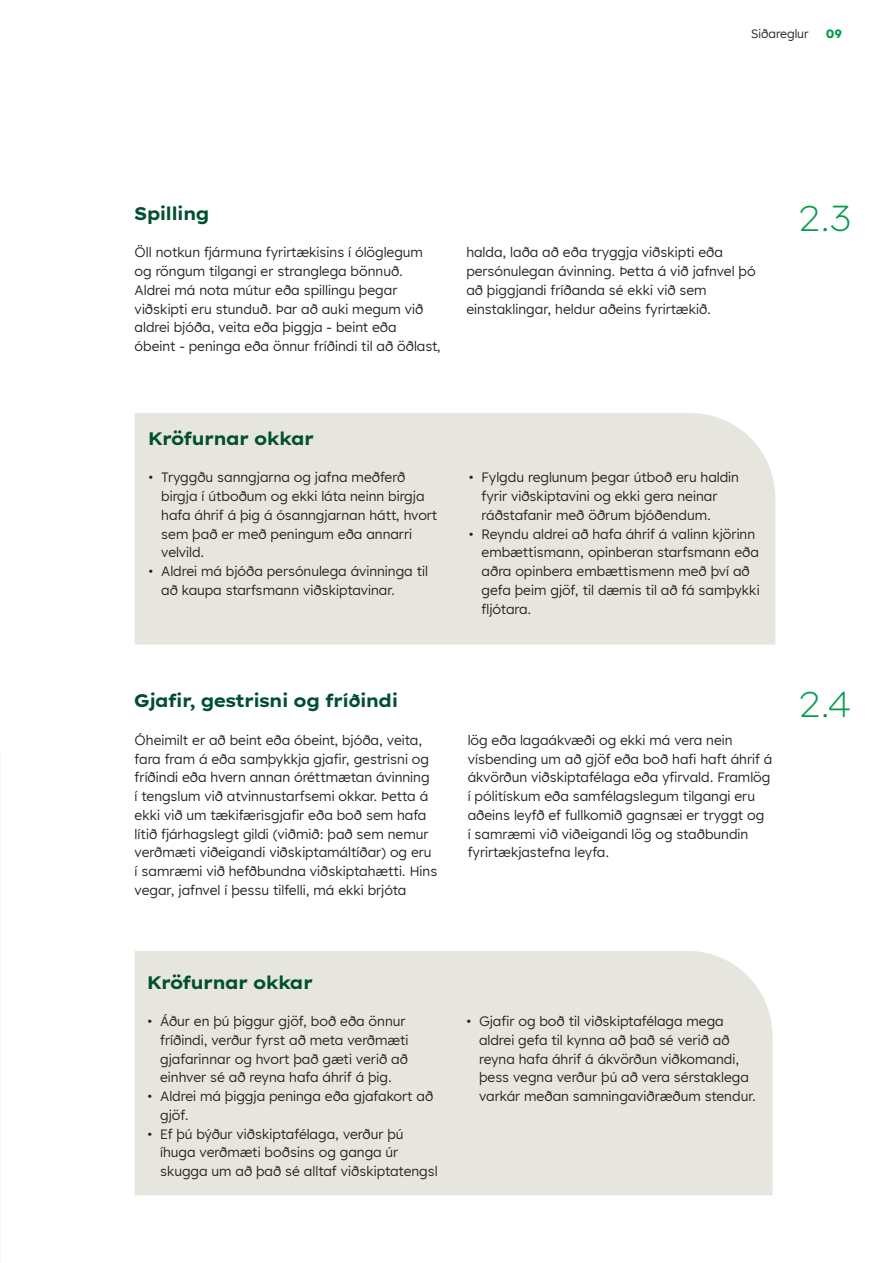
<style>
.page{position:relative;width:893px;height:1263px;background:#fff}
.page>*{position:absolute;margin:0;border:0;box-sizing:border-box;transform-origin:0 0}
.t1{font:200 36px "Lexend Exa HM";color:#009d48}
.t2{font:700 18px "Lexend Exa HM";color:#004f2f}
.t3{font:13.5px/18.8px "Lexend HM";color:#231f20}
.t4{font:12px "Lexend HM";color:#231f20}
.t5{font:700 12px "Lexend HM";color:#009d48}
</style>
<div class="page">
<div style="left:135px;top:951px;width:637px;height:244px;background:#e7e6de"></div>
<div style="left:135px;top:413px;width:640px;height:232px;background:#e7e6de"></div>
<img style="left:0;top:752px;width:1px;height:511px">
<p class="t4" style="left:751px;top:25px;width:59px">Siðareglur</p>
<p class="t5" style="left:826px;top:24px;width:18px">09</p>
<h2 class="t2" style="left:135px;top:199px;width:76px">Spilling</h2>
<p class="t3" style="left:135px;top:242px;width:308px">Öll notkun fjármuna fyrirtækisins í ólöglegum og röngum tilgangi er stranglega bönnuð.<br>Aldrei má nota mútur eða spillingu þegar viðskipti eru stunduð. Þar að auki megum við aldrei bjóða, veita eða þiggja - beint eða óbeint - peninga eða önnur fríðindi til að öðlast,</p>
<p class="t3" style="left:466px;top:242px;width:291px">halda, laða að eða tryggja viðskipti eða persónulegan ávinning. Þetta á við jafnvel þó að þiggjandi fríðanda sé ekki við sem einstaklingar, heldur aðeins fyrirtækið.</p>
<h2 class="t2" style="left:148px;top:424px;width:167px">Kröfurnar okkar</h2>
<p class="t3" style="left:161px;top:467px;width:278px;text-indent:-13px">• Tryggðu sanngjarna og jafna meðferð birgja í útboðum og ekki láta neinn birgja hafa áhrif á þig á ósanngjarnan hátt, hvort sem það er með peningum eða annarri velvild.</p>
<p class="t3" style="left:161px;top:561px;width:268px;text-indent:-13px">• Aldrei má bjóða persónulega ávinninga til að kaupa starfsmann viðskiptavinar.</p>
<p class="t3" style="left:482px;top:467px;width:259px;text-indent:-13px">• Fylgdu reglunum þegar útboð eru haldin fyrir viðskiptavini og ekki gera neinar ráðstafanir með öðrum bjóðendum.</p>
<p class="t3" style="left:482px;top:524px;width:280px;text-indent:-13px">• Reyndu aldrei að hafa áhrif á valinn kjörinn embættismann, opinberan starfsmann eða aðra opinbera embættismenn með því að gefa þeim gjöf, til dæmis til að fá samþykki fljótara.</p>
<h1 class="t1" style="left:799px;top:193px;width:54px">2.3</h1>
<h2 class="t2" style="left:135px;top:687px;width:265px">Gjafir, gestrisni og fríðindi</h2>
<h1 class="t1" style="left:799px;top:678px;width:53px">2.4</h1>
<p class="t3" style="left:135px;top:730px;width:304px">Óheimilt er að beint eða óbeint, bjóða, veita, fara fram á eða samþykkja gjafir, gestrisni og fríðindi eða hvern annan óréttmætan ávinning<br>í tengslum við atvinnustarfsemi okkar. Þetta á ekki við um tækifærisgjafir eða boð sem hafa lítið fjárhagslegt gildi (viðmið: það sem nemur verðmæti viðeigandi viðskiptamáltíðar) og eru í samræmi við hefðbundna viðskiptahætti. Hins vegar, jafnvel í þessu tilfelli, má ekki brjóta</p>
<p class="t3" style="left:468px;top:730px;width:306px">lög eða lagaákvæði og ekki má vera nein vísbending um að gjöf eða boð hafi haft áhrif á ákvörðun viðskiptafélaga eða yfirvald. Framlög í pólitískum eða samfélagslegum tilgangi eru aðeins leyfð ef fullkomið gagnsæi er tryggt og<br>í samræmi við viðeigandi lög og staðbundin fyrirtækjastefna leyfa.</p>
<h2 class="t2" style="left:147px;top:968px;width:167px">Kröfurnar okkar</h2>
<p class="t3" style="left:160px;top:1011px;width:250px;text-indent:-13px">• Áður en þú þiggur gjöf, boð eða önnur fríðindi, verður fyrst að meta verðmæti gjafarinnar og hvort það gæti verið að einhver sé að reyna hafa áhrif á þig.</p>
<p class="t3" style="left:160px;top:1086px;width:275px;text-indent:-13px">• Aldrei má þiggja peninga eða gjafakort að gjöf.</p>
<p class="t3" style="left:160px;top:1124px;width:279px;text-indent:-13px">• Ef þú býður viðskiptafélaga, verður þú íhuga verðmæti boðsins og ganga úr skugga um að það sé alltaf viðskiptatengsl</p>
<p class="t3" style="left:479px;top:1011px;width:278px;text-indent:-13px">• Gjafir og boð til viðskiptafélaga mega aldrei gefa til kynna að það sé verið að reyna hafa áhrif á ákvörðun viðkomandi, þess vegna verður þú að vera sérstaklega varkár meðan samningaviðræðum stendur.</p>
</div>
